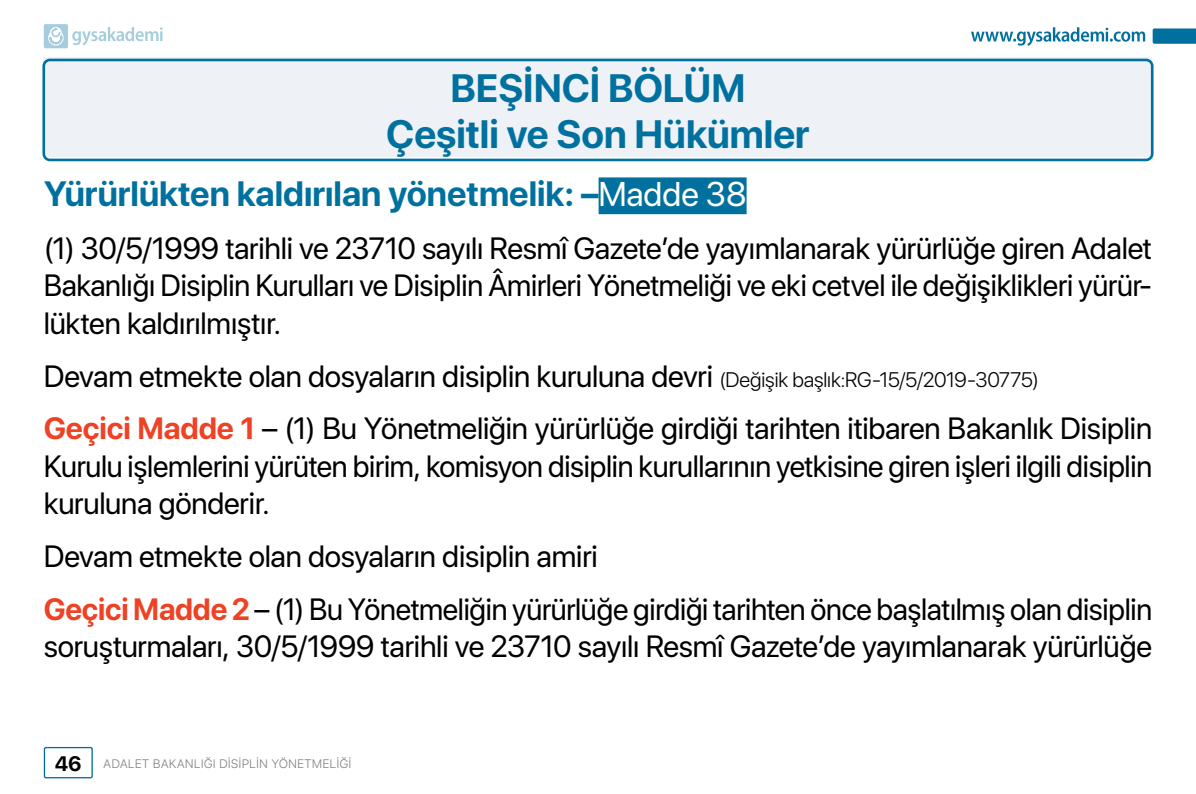
<style>
.page{position:relative;width:1196px;height:794px;background:#fff}
.page>*{position:absolute;margin:0;border:0;box-sizing:border-box;transform-origin:0 0}
.t1{font:700 39.38px/45.5px "SF Pro Display";color:#00719e;text-align:center}
.t2{font:700 35px "SF Pro Display";color:#00719e}
.t3{font:30.62px/37.6px "SF Pro Display";letter-spacing:-.01em;color:#000}
.t4{font:300 12.25px "SF Pro Text";color:#808080}
.s1{font-weight:400;font-size:34.12px;color:#fff}
.s2{font-weight:300;font-size:21px}
.s3{font-weight:700;color:#ef4123}
.s4{font-family:"SF Pro Display";font-weight:700;font-size:20.82px;color:#000}
</style>
<div class="page">
<div style="left:44px;top:57px;width:1108px;height:100px;background:#eef1f5"></div>
<div style="left:42px;top:59px;width:1111px;height:102px;border:3px solid #00719e;border-radius:6px"></div>
<div style="left:598px;top:177px;width:148px;height:37px;background:#00719e"></div>
<div style="left:44px;top:747px;width:49px;height:31px;border:1px solid #00719e;border-radius:2px"></div>
<svg style="left:971px;top:27px;width:173px;height:19px"></svg>
<svg style="left:1152px;top:28px;width:43px;height:16px"></svg>
<svg style="left:44px;top:24px;width:119px;height:24px"></svg>
<p class="t1" style="left:386px;top:66px;width:425px">BEŞİNCİ BÖLÜM<br>Çeşitli ve Son Hükümler</p>
<p class="t2" style="left:44px;top:174px;width:704px">Yürürlükten kaldırılan yönetmelik: –<span class="s1">Madde 38</span></p>
<p class="t3" style="left:44px;top:229px;width:1109px;text-align:justify">(1) 30/5/1999 tarihli ve 23710 sayılı Resmî Gazete’de yayımlanarak yürürlüğe giren Adalet Bakanlığı Disiplin Kurulları ve Disiplin Âmirleri Yönetmeliği ve eki cetvel ile değişiklikleri yürür&shy;lükten kaldırılmıştır.</p>
<p class="t3" style="left:44px;top:349px;width:1109px;line-height:52.5px">Devam etmekte olan dosyaların disiplin kuruluna devri <span class="s2">(Değişik başlık:RG-15/5/2019-30775)<br></span><span class="s3">Geçici Madde 1</span> – (1) Bu Yönetmeliğin yürürlüğe girdiği tarihten itibaren Bakanlık Disiplin</p>
<p class="t3" style="left:44px;top:447px;width:1109px">Kurulu işlemlerini yürüten birim, komisyon disiplin kurullarının yetkisine giren işleri ilgili disiplin kuruluna gönderir.</p>
<p class="t3" style="left:44px;top:530px;width:1109px;line-height:52.5px">Devam etmekte olan dosyaların disiplin amiri<br><span class="s3">Geçici Madde 2</span> – (1) Bu Yönetmeliğin yürürlüğe girdiği tarihten önce başlatılmış olan disiplin</p>
<p class="t3" style="left:44px;top:627px;width:1109px">soruşturmaları, 30/5/1999 tarihli ve 23710 sayılı Resmî Gazete’de yayımlanarak yürürlüğe</p>
<p class="t4" style="left:55px;top:755px;width:298px"><span class="s4">46</span> ADALET BAKANLIĞI DİSİPLİN YÖNETMELİĞİ</p>
</div>
